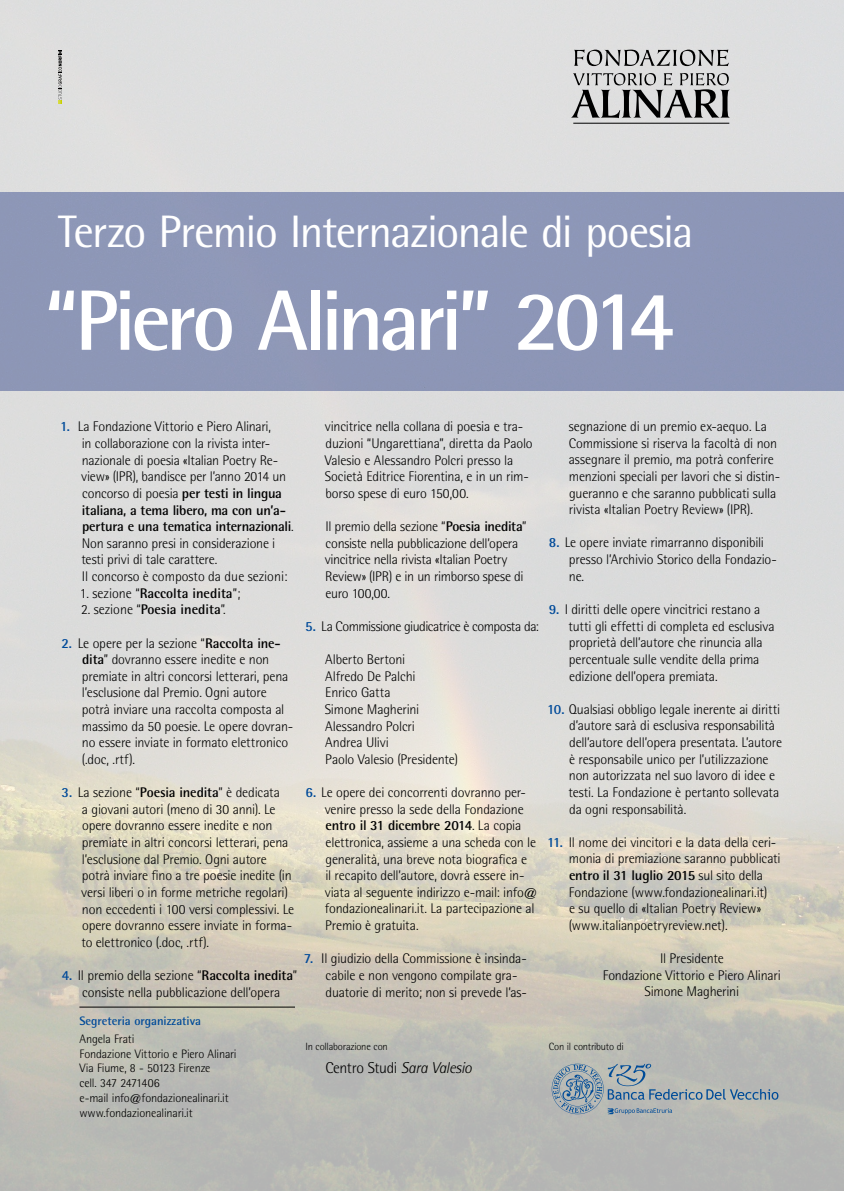
<style>
.page{position:relative;width:844px;height:1191px;background:#fff}
.page>*{position:absolute;margin:0;border:0;box-sizing:border-box;transform-origin:0 0}
.t1{font:700 85.75px "Rotis Semi Sans Std";letter-spacing:-.06em;color:#fff}
.t2{font:45.5px "Rotis Semi Sans Std";letter-spacing:-.035em;color:#fff}
.t3{font:300 15.75px "Rotis Semi Sans Std";letter-spacing:-.02em;color:#000}
.t4{font:300 14px/16.6px "Rotis Semi Sans Std";letter-spacing:-.01em;color:#000}
.t5{font:700 14px "Rotis Semi Sans Std";color:#000}
.t6{font:300 14px "Rotis Semi Sans Std";letter-spacing:-.035em;color:#000}
.t7{font:300 12.25px/14.7px "Rotis Semi Sans Std";letter-spacing:-.01em;color:#000}
.t8{font:700 12.25px "Rotis Semi Sans Std";color:#004a99}
.t9{font:300 10.5px "Rotis Semi Sans Std";letter-spacing:-.02em;color:#000}
.s1{font-weight:700;color:#004a99}
.s2{font-weight:700}
.s3{font-weight:300}
.s4{font-style:italic}
</style>
<div class="page">
<img style="left:0;top:0;width:843px;height:1191px">
<div style="left:0;top:192px;width:843px;height:199px;background:#8d96b7"></div>
<svg style="left:58px;top:50px;width:4px;height:54px"></svg>
<hr style="left:79px;top:1007px;width:216px;height:1px;background:#000">
<svg style="left:574px;top:50px;width:154px;height:16px;background:#a1a1a2"></svg>
<svg style="left:571px;top:73px;width:158px;height:45px;background:#9d9d9d"></svg>
<hr style="left:573px;top:123px;width:156px;height:1px;background:#000">
<svg style="left:551px;top:1063px;width:227px;height:51px;background:#a2acb0"></svg>
<h2 class="t2" style="left:58px;top:204px;width:636px">Terzo Premio Internazionale di poesia</h2>
<h1 class="t1" style="left:45px;top:268px;width:630px">“Piero Alinari” 2014</h1>
<p class="t4" style="left:81px;top:418px;width:214px;text-indent:-21px"><span class="s1">1.</span> La Fondazione Vittorio e Piero Alinari,<br>in collaborazione con la rivista inter&shy;nazionale di poesia «Italian Poetry Re&shy;view» (IPR), bandisce per l’anno 2014 un concorso di poesia <span class="s2">per testi in lingua italiana, a tema libero, ma con un’a&shy;pertura e una tematica internazionali</span>.<br>Non saranno presi in considerazione i testi privi di tale carattere.<br>Il concorso è composto da due sezioni:</p>
<p class="t5" style="left:80px;top:584px;width:162px"><span class="s3">1. sezione “</span>Raccolta inedita<span class="s3">”;</span></p>
<p class="t5" style="left:81px;top:601px;width:146px"><span class="s3">2. sezione “</span>Poesia inedita<span class="s3">”.</span></p>
<p class="t4" style="left:82px;top:634px;width:213px;text-indent:-20px"><span class="s1">2.</span> Le opere per la sezione “<span class="s2">Raccolta ine&shy;dita</span>” dovranno essere inedite e non premiate in altri concorsi letterari, pena l’esclusione dal Premio. Ogni autore potrà inviare una raccolta composta al massimo da 50 poesie. Le opere dovran&shy;no essere inviate in formato elettronico (.doc, .rtf).</p>
<p class="t4" style="left:81px;top:784px;width:214px;text-indent:-20px"><span class="s1">3.</span> La sezione “<span class="s2">Poesia inedita</span>” è dedicata<br>a giovani autori (meno di 30 anni). Le opere dovranno essere inedite e non premiate in altri concorsi letterari, pena l’esclusione dal Premio. Ogni autore potrà inviare fino a tre poesie inedite (in versi liberi o in forme metriche regolari) non eccedenti i 100 versi complessivi. Le opere dovranno essere inviate in forma&shy;to elettronico (.doc, .rtf).</p>
<p class="t4" style="left:62px;top:967px;width:237px;text-align:center"><span class="s1">4.</span> Il premio della sezione “<span class="s2">Raccolta inedita</span>” consiste nella pubblicazione dell’opera</p>
<p class="t4" style="left:324px;top:418px;width:209px">vincitrice nella collana di poesia e tra&shy;duzioni “Ungarettiana”, diretta da Paolo Valesio e Alessandro Polcri presso la Società Editrice Fiorentina, e in un rim&shy;borso spese di euro 150,00.</p>
<p class="t4" style="left:324px;top:518px;width:203px">Il premio della sezione “<span class="s2">Poesia inedita</span>” consiste nella pubblicazione dell’opera vincitrice nella rivista «Italian Poetry Review» (IPR) e in un rimborso spese di euro 100,00.</p>
<p class="t6" style="left:305px;top:618px;width:235px"><span class="s1">5.</span> La Commissione giudicatrice è composta da:</p>
<p class="t4" style="left:324px;top:651px;width:135px">Alberto Bertoni<br>Alfredo De Palchi<br>Enrico Gatta<br>Simone Magherini<br>Alessandro Polcri<br>Andrea Ulivi<br>Paolo Valesio (Presidente)</p>
<p class="t4" style="left:325px;top:784px;width:214px;text-indent:-19px"><span class="s1">6.</span> Le opere dei concorrenti dovranno per&shy;venire presso la sede della Fondazione <span class="s2">entro il 31 dicembre 2014</span>. La copia elettronica, assieme a una scheda con le generalità, una breve nota biografica e<br>il recapito dell’autore, dovrà essere in&shy;viata al seguente indirizzo e-mail: info@ fondazionealinari.it. La partecipazione al Premio è gratuita.</p>
<p class="t4" style="left:325px;top:950px;width:203px;text-indent:-22px"><span class="s1">7.</span> Il giudizio della Commissione è insinda&shy;cabile e non vengono compilate gra&shy;duatorie di merito; non si prevede l’as-</p>
<p class="t4" style="left:568px;top:418px;width:213px">segnazione di un premio ex-aequo. La Commissione si riserva la facoltà di non assegnare il premio, ma potrà conferire menzioni speciali per lavori che si distin&shy;gueranno e che saranno pubblicati sulla rivista «Italian Poetry Review» (IPR).</p>
<p class="t4" style="left:568px;top:534px;width:209px;text-indent:-20px"><span class="s1">8.</span> Le opere inviate rimarranno disponibili presso l’Archivio Storico della Fondazio&shy;ne.</p>
<p class="t4" style="left:568px;top:601px;width:208px;text-indent:-19px"><span class="s1">9.</span> I diritti delle opere vincitrici restano a tutti gli effetti di completa ed esclusiva proprietà dell’autore che rinuncia alla percentuale sulle vendite della prima edizione dell’opera premiata.</p>
<p class="t4" style="left:568px;top:700px;width:215px;text-indent:-21px"><span class="s1">10.</span> Qualsiasi obbligo legale inerente ai diritti d’autore sarà di esclusiva responsabilità dell’autore dell’opera presentata. L’autore è responsabile unico per l’utilizzazione non autorizzata nel suo lavoro di idee e testi. La Fondazione è pertanto sollevata da ogni responsabilità.</p>
<p class="t4" style="left:568px;top:833px;width:213px;text-indent:-22px"><span class="s1">11.</span> Il nome dei vincitori e la data della ceri&shy;monia di premiazione saranno pubblicati <span class="s2">entro il 31 luglio 2015</span> sul sito della Fondazione (www.fondazionealinari.it)<br>e su quello di «Italian Poetry Review» (www.italianpoetryreview.net).</p>
<p class="t4" style="left:602px;top:950px;width:179px;text-align:center">Il Presidente<br>Fondazione Vittorio e Piero Alinari<br>Simone Magherini</p>
<p class="t8" style="left:79px;top:1013px;width:123px">Segreteria organizzativa</p>
<p class="t7" style="left:79px;top:1031px;width:159px">Angela Frati<br>Fondazione Vittorio e Piero Alinari<br>Via Fiume, 8 - 50123 Firenze<br>cell. 347 2471406<br>e-mail info@fondazionealinari.it www.fondazionealinari.it</p>
<p class="t9" style="left:305px;top:1040px;width:84px">In collaborazione con</p>
<p class="t9" style="left:549px;top:1040px;width:76px">Con il contributo di</p>
<p class="t3" style="left:325px;top:1059px;width:148px">Centro Studi <span class="s4">Sara Valesio</span></p>
</div>
